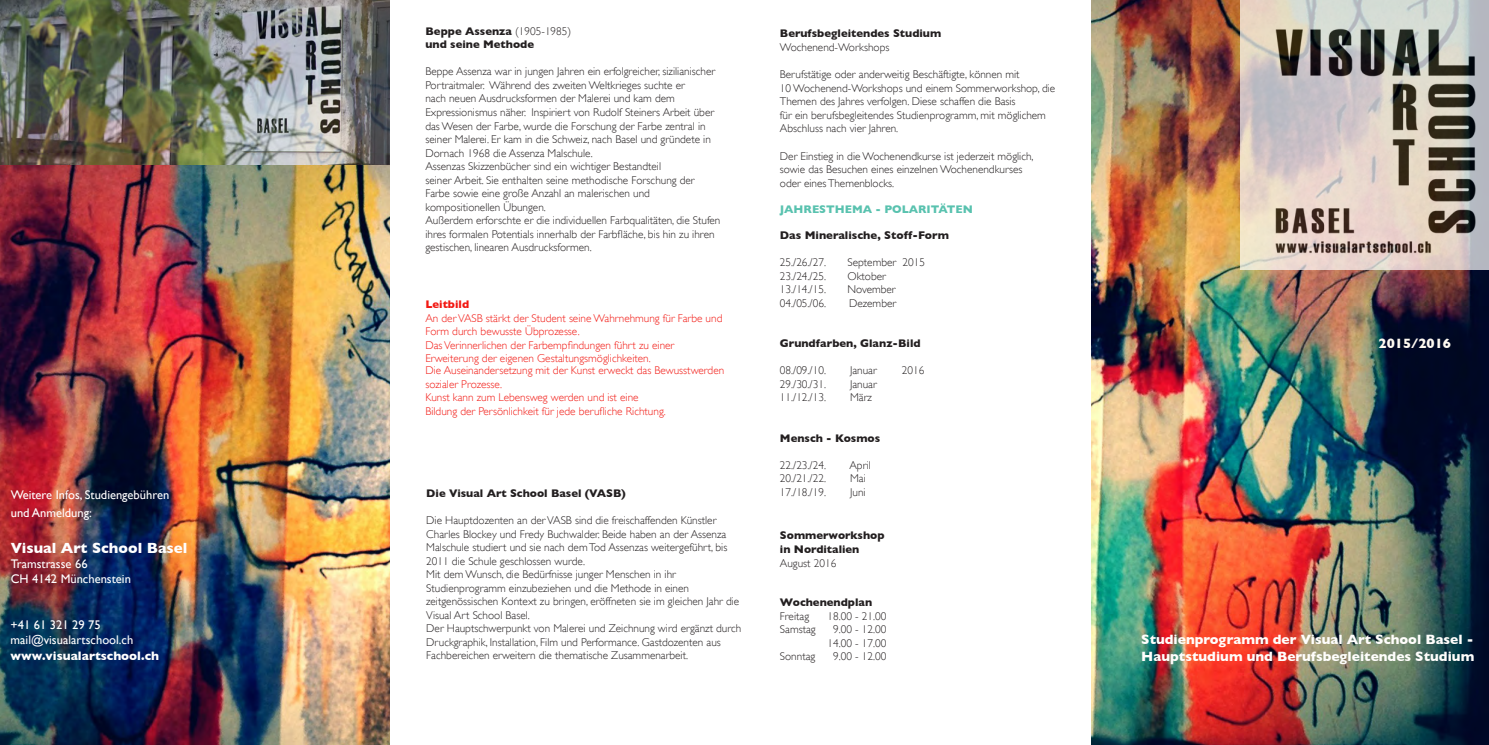
<style>
.page{position:relative;width:1489px;height:745px;background:#fff}
.page>*{position:absolute;margin:0;border:0;box-sizing:border-box;transform-origin:0 0}
.t1{font:700 15px "Gill Sans";color:#fff}
.t2{font:700 13.75px/16.5px "Gill Sans";color:#fffefc}
.t3{font:700 13.75px "Gill Sans";color:#fef9f1}
.t4{font:12.5px "Gill Sans";color:#fff}
.t5{font:700 12.5px "Gill Sans";color:#fff}
.t6{font:700 11.38px "Gill Sans";color:#231f20}
.t7{font:300 11.25px/13.5px "Gill Sans";color:#231f20}
.t8{font:300 11.25px/13.5px "Gill Sans";color:#f21812}
.t9{font:700 11.25px "Gill Sans";color:#231f20}
.t10{font:700 11.25px "Gill Sans";color:#59c2af}
.t11{font:700 11.25px "Gill Sans";color:#f21812}
.s1{font-weight:300}
</style>
<div class="page">
<img style="left:1091px;top:0;width:397px;height:744px">
<img style="left:0;top:165px;width:390px;height:579px">
<img style="left:1240px;top:0;width:248px;height:270px">
<img style="left:0;top:0;width:390px;height:165px">
<p class="t4" style="left:11px;top:487px;width:160px">Weitere Infos, Studiengebühren</p>
<p class="t4" style="left:11px;top:505px;width:82px">und Anmeldung:</p>
<p class="t1" style="left:11px;top:539px;width:178px">Visual Art School Basel</p>
<p class="t4" style="left:11px;top:556px;width:78px">Tramstrasse 66</p>
<p class="t4" style="left:11px;top:571px;width:122px">CH 4142 Münchenstein</p>
<p class="t4" style="left:11px;top:617px;width:91px">+41 61 321 29 75</p>
<p class="t4" style="left:11px;top:632px;width:124px">mail@visualartschool.ch</p>
<p class="t5" style="left:11px;top:647px;width:150px">www.visualartschool.ch</p>
<p class="t9" style="left:425px;top:24px;width:147px">Beppe Assenza <span class="s1">(1905-1985)</span></p>
<p class="t9" style="left:425px;top:38px;width:110px">und seine Methode</p>
<p class="t7" style="left:425px;top:64px;width:291px">Beppe Assenza war in jungen Jahren ein erfolgreicher, sizilianischer</p>
<p class="t7" style="left:425px;top:78px;width:261px">Portraitmaler. Während des zweiten Weltkrieges suchte er</p>
<p class="t7" style="left:425px;top:91px;width:251px">nach neuen Ausdrucksformen der Malerei und kam dem</p>
<p class="t7" style="left:425px;top:105px;width:290px">Expressionismus näher. Inspiriert von Rudolf Steiners Arbeit über das Wesen der Farbe, wurde die Forschung der Farbe zentral in seiner Malerei. Er kam in die Schweiz, nach Basel und gründete in Dornach 1968 die Assenza Malschule.</p>
<p class="t7" style="left:425px;top:159px;width:237px">Assenzas Skizzenbücher sind ein wichtiger Bestandteil</p>
<p class="t7" style="left:425px;top:172px;width:271px">seiner Arbeit. Sie enthalten seine methodische Forschung der</p>
<p class="t7" style="left:425px;top:186px;width:226px">Farbe sowie eine große Anzahl an malerischen und</p>
<p class="t7" style="left:425px;top:199px;width:122px">kompositionellen Übungen.</p>
<p class="t7" style="left:425px;top:213px;width:296px">Außerdem erforschte er die individuellen Farbqualitäten, die Stufen ihres formalen Potentials innerhalb der Farbfläche, bis hin zu ihren gestischen, linearen Ausdrucksformen.</p>
<p class="t11" style="left:425px;top:297px;width:45px">Leitbild</p>
<p class="t8" style="left:425px;top:310px;width:298px">An der VASB stärkt der Student seine Wahrnehmung für Farbe und<br>Form durch bewusste Übprozesse.</p>
<p class="t8" style="left:425px;top:337px;width:250px">Das Verinnerlichen der Farbempfindungen führt zu einer</p>
<p class="t8" style="left:425px;top:351px;width:227px">Erweiterung der eigenen Gestaltungsmöglichkeiten.</p>
<p class="t8" style="left:425px;top:363px;width:300px">Die Auseinandersetzung mit der Kunst erweckt das Bewusstwerden sozialer Prozesse.</p>
<p class="t8" style="left:425px;top:390px;width:215px">Kunst kann zum Lebensweg werden und ist eine</p>
<p class="t8" style="left:425px;top:403px;width:242px">Bildung der Persönlichkeit für jede berufliche Richtung.</p>
<p class="t9" style="left:426px;top:486px;width:201px">Die Visual Art School Basel (VASB)</p>
<p class="t7" style="left:426px;top:513px;width:302px">Die Hauptdozenten an der VASB sind die freischaffenden Künstler Charles Blockey und Fredy Buchwalder. Beide haben an der Assenza Malschule studiert und sie nach dem Tod Assenzas weitergeführt, bis 2011 die Schule geschlossen wurde.</p>
<p class="t7" style="left:426px;top:567px;width:264px">Mit dem Wunsch, die Bedürfnisse junger Menschen in ihr<br>Studienprogramm einzubeziehen und die Methode in einen</p>
<p class="t7" style="left:426px;top:594px;width:314px">zeitgenössischen Kontext zu bringen, eröffneten sie im gleichen Jahr die<br>Visual Art School Basel.</p>
<p class="t7" style="left:426px;top:621px;width:316px">Der Hauptschwerpunkt von Malerei und Zeichnung wird ergänzt durch<br>Druckgraphik, Installation, Film und Performance. Gastdozenten aus</p>
<p class="t7" style="left:426px;top:648px;width:263px">Fachbereichen erweitern die thematische Zusammenarbeit.</p>
<p class="t9" style="left:780px;top:27px;width:163px">Berufsbegleitendes Studium</p>
<p class="t7" style="left:780px;top:39px;width:111px">Wochenend-Workshops</p>
<p class="t7" style="left:780px;top:67px;width:241px">Berufstätige oder anderweitig Beschäftigte, können mit</p>
<p class="t7" style="left:780px;top:81px;width:277px">10 Wochenend-Workshops und einem Sommerworkshop, die<br>Themen des Jahres verfolgen. Diese schaffen die Basis</p>
<p class="t7" style="left:780px;top:108px;width:267px">für ein berufsbegleitendes Studienprogramm, mit möglichem<br>Abschluss nach vier Jahren.</p>
<p class="t7" style="left:780px;top:148px;width:255px">Der Einstieg in die Wochenendkurse ist jederzeit möglich,</p>
<p class="t7" style="left:780px;top:162px;width:244px">sowie das Besuchen eines einzelnen Wochenendkurses</p>
<p class="t7" style="left:780px;top:175px;width:116px">oder eines Themenblocks.</p>
<p class="t10" style="left:780px;top:202px;width:194px">JAHRESTHEMA - POLARITÄTEN</p>
<p class="t6" style="left:780px;top:228px;width:171px">Das Mineralische, Stoff-Form</p>
<p class="t7" style="left:780px;top:255px;width:48px">25./26./27.</p>
<p class="t7" style="left:847px;top:255px;width:79px">September 2015</p>
<p class="t7" style="left:780px;top:268px;width:48px">23./24./25.</p>
<p class="t7" style="left:847px;top:268px;width:40px">Oktober</p>
<p class="t7" style="left:780px;top:282px;width:48px">13./14./15.</p>
<p class="t7" style="left:847px;top:282px;width:50px">November</p>
<p class="t7" style="left:780px;top:295px;width:48px">04./05./06.</p>
<p class="t7" style="left:849px;top:295px;width:48px">Dezember</p>
<p class="t9" style="left:780px;top:336px;width:142px">Grundfarben, Glanz-Bild</p>
<p class="t7" style="left:780px;top:363px;width:48px">08./09./10.</p>
<p class="t7" style="left:850px;top:363px;width:28px">Januar</p>
<p class="t7" style="left:901px;top:363px;width:24px">2016</p>
<p class="t7" style="left:780px;top:376px;width:48px">29./30./31.</p>
<p class="t7" style="left:850px;top:376px;width:28px">Januar</p>
<p class="t7" style="left:780px;top:390px;width:48px">11./12./13.</p>
<p class="t7" style="left:850px;top:390px;width:23px">März</p>
<p class="t9" style="left:780px;top:431px;width:102px">Mensch - Kosmos</p>
<p class="t7" style="left:780px;top:457px;width:48px">22./23./24.</p>
<p class="t7" style="left:849px;top:457px;width:23px">April</p>
<p class="t7" style="left:780px;top:471px;width:48px">20./21./22.</p>
<p class="t7" style="left:850px;top:471px;width:17px">Mai</p>
<p class="t7" style="left:780px;top:484px;width:48px">17./18./19.</p>
<p class="t7" style="left:850px;top:484px;width:17px">Juni</p>
<p class="t9" style="left:780px;top:528px;width:106px">Sommerworkshop</p>
<p class="t9" style="left:780px;top:542px;width:81px">in Norditalien</p>
<p class="t7" style="left:780px;top:555px;width:58px">August 2016</p>
<p class="t9" style="left:780px;top:595px;width:94px">Wochenendplan</p>
<p class="t7" style="left:780px;top:608px;width:31px">Freitag</p>
<p class="t7" style="left:827px;top:608px;width:60px">18.00 - 21.00</p>
<p class="t7" style="left:780px;top:622px;width:37px">Samstag</p>
<p class="t7" style="left:833px;top:622px;width:55px">9.00 - 12.00</p>
<p class="t7" style="left:827px;top:635px;width:60px">14.00 - 17.00</p>
<p class="t7" style="left:780px;top:649px;width:37px">Sonntag</p>
<p class="t7" style="left:833px;top:649px;width:55px">9.00 - 12.00</p>
<p class="t3" style="left:1378px;top:335px;width:74px">2015/2016</p>
<p class="t2" style="left:1141px;top:631px;width:334px">Studienprogramm der Visual Art School Basel -<br>Hauptstudium und Berufsbegleitendes Studium</p>
</div>
